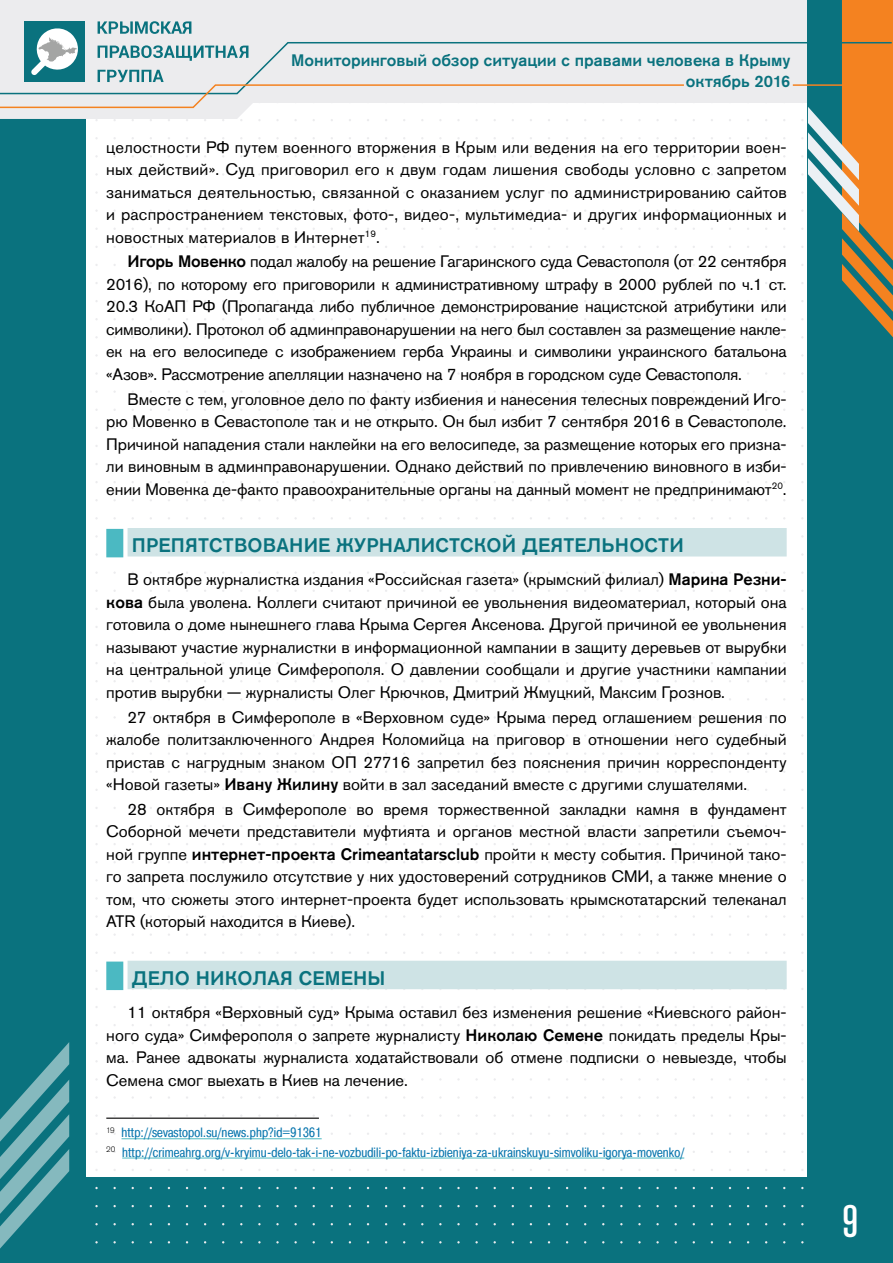
<style>
.page{position:relative;width:893px;height:1263px;background:#fff}
.page>*{position:absolute;margin:0;border:0;box-sizing:border-box;transform-origin:0 0}
.t1{font:500 condensed 45px "Akzidenz Grotesk Pro";color:#fff}
.t2{font:500 19.5px "Akzidenz Grotesk Pro";letter-spacing:.01em;color:#0a727e}
.t3{font:16.5px/22.5px "Akzidenz Grotesk Pro";color:#000;text-align:justify}
.t4{font:500 16.5px/20.7px "Akzidenz Grotesk Pro";color:#0a727e;text-align:right}
.t5{font:13.5px/19.2px "Pragmatica Cond C";letter-spacing:.01em;color:#0976ae}
.s1{font-weight:500}
</style>
<div class="page">
<div style="left:0;top:1178px;width:893px;height:85px;background:#0a727e"></div>
<div style="left:0;top:0;width:85px;height:1263px;background:#0a727e"></div>
<svg style="left:0;top:0;width:837px;height:119px;fill:#ececee"></svg>
<div style="left:808px;top:1px;width:85px;height:1262px;background:#0a727e"></div>
<svg style="left:837px;top:0;width:56px;height:338px"></svg>
<svg style="left:801px;top:101px;width:58px;height:130px"></svg>
<svg style="left:0;top:1042px;width:69px;height:206px"></svg>
<div style="left:24px;top:21px;width:61px;height:61px;background:#0a727e"></div>
<svg style="left:38px;top:28px;width:39px;height:13px"></svg>
<svg style="left:98px;top:21px;width:20px;height:13px"></svg>
<svg style="left:120px;top:21px;width:13px;height:13px"></svg>
<svg style="left:135px;top:21px;width:24px;height:13px"></svg>
<svg style="left:161px;top:21px;width:10px;height:13px"></svg>
<svg style="left:171px;top:21px;width:20px;height:13px"></svg>
<svg style="left:0;top:41px;width:893px;height:54px;background:#cdd4d1"></svg>
<svg style="left:0;top:83px;width:685px;height:26px"></svg>
<hr style="left:793px;top:84px;width:100px;height:2px;background:#f48220">
<div style="left:128px;top:528px;width:659px;height:28px;background:#cee3e5"></div>
<div style="left:106px;top:529px;width:17px;height:28px;background:#4bb9c2"></div>
<div style="left:128px;top:961px;width:659px;height:28px;background:#cee3e5"></div>
<div style="left:106px;top:961px;width:17px;height:29px;background:#4bb9c2"></div>
<hr style="left:106px;top:1117px;width:213px;height:2px;background:#000">
<hr style="left:122px;top:1138px;width:200px;height:1px;background:#4bb9c2">
<hr style="left:122px;top:1158px;width:562px;height:1px;background:#4bb9c2">
<p class="t4" style="left:291px;top:49px;width:501px">Мониторинговый обзор ситуации с правами человека в Крыму октябрь 2016</p>
<p class="t3" style="left:106px;top:136px;width:682px">целостности РФ путем военного вторжения в Крым или ведения на его территории воен&shy;ных действий». Суд приговорил его к двум годам лишения свободы условно с запретом заниматься деятельностью, связанной с оказанием услуг по администрированию сайтов и распространением текстовых, фото-, видео-, мультимедиа- и других информационных и новостных материалов в Интернет<sup>19</sup>.</p>
<p class="t3" style="left:106px;top:250px;width:682px;text-indent:21px"><span class="s1">И горь Мовенко</span> подал жалобу на решение Гагаринского суда Севастополя (от 22 сентября 2016), по которому его приговорили к административному штрафу в 2000 рублей по ч.1 ст.<br>20.3 КоАП РФ (Пропаганда либо публичное демонстрирование нацистской атрибутики или символики). Протокол об админправонарушении на него был составлен за размещение накле&shy;ек на его велосипеде с изображением герба Украины и символики украинского батальона «Азов». Рассмотрение апелляции назначено на 7 ноября в городском суде Севастополя.</p>
<p class="t3" style="left:106px;top:387px;width:682px;text-indent:21px">Вместе с тем, уголовное дело по факту избиения и нанесения телесных повреждений Иго&shy;рю Мовенко в Севастополе так и не открыто. Он был избит 7 сентября 2016 в Севастополе.<br>Причиной нападения стали наклейки на его велосипеде, за размещение которых его призна&shy;ли виновным в админправонарушении. Однако действий по привлечению виновного в изби&shy;ении Мовенка де-факто правоохранительные органы на данный момент не предпринимают<sup>20</sup>.</p>
<p class="t2" style="left:132px;top:533px;width:553px">П репятствование журналистской деятел ьности</p>
<p class="t3" style="left:106px;top:568px;width:682px;text-indent:21px">В октябре журналистка издания «Российская газета» (крымский филиал) <span class="s1">Марина Резни&shy;кова</span> была уволена. Коллеги считают причиной ее увольнения видеоматериал, который она готовила о доме нынешнего глава Крыма Сергея Аксенова. Другой причиной ее увольнения называют участие журналистки в информационной кампании в защиту деревьев от вырубки на центральной улице Симферополя. О давлении сообщали и другие участники кампании против вырубки — журналисты Олег Крючков, Дмитрий Жмуцкий, Максим Грознов.</p>
<p class="t3" style="left:106px;top:705px;width:682px;text-indent:21px">27 октября в Симферополе в «Верховном суде» Крыма перед оглашением решения по жалобе политзаключенного Андрея Коломийца на приговор в отношении него судебный пристав с нагрудным знаком ОП 27716 запретил без пояснения причин корреспонденту «Новой газеты» <span class="s1">И вану Жилину</span> войти в зал заседаний вместе с другими слушателями.</p>
<p class="t3" style="left:106px;top:798px;width:682px;text-indent:21px">28 октября в Симферополе во время торжественной закладки камня в фундамент Соборной мечети представители муфтията и органов местной власти запретили съемоч&shy;ной группе <span class="s1">интернет-проекта Crimeantatarsclub</span> пройти к месту события. Причиной тако&shy;го запрета послужило отсутствие у них удостоверений сотрудников СМИ, а также мнение о том, что сюжеты этого интернет-проекта будет использовать крымскотатарский телеканал ATR (который находится в Киеве).</p>
<p class="t2" style="left:132px;top:965px;width:255px">Дело Николая Семены</p>
<p class="t3" style="left:106px;top:1001px;width:682px;text-indent:21px">11 октября «Верховный суд» Крыма оставил без изменения решение «Киевского район&shy;ного суда» Симферополя о запрете журналисту <span class="s1">Н иколаю Семене</span> покидать пределы Кры&shy;ма. Ранее адвокаты журналиста ходатайствовали об отмене подписки о невыезде, чтобы Семена смог выехать в Киев на лечение.</p>
<p class="t5" style="left:106px;top:1123px;width:579px"><sup>19</sup> http://sevastopol.su/news.php?id=91361<br><sup>20</sup> http://crimeahrg.org/v-kryimu-delo-tak-i-ne-vozbudili-po-faktu-izbieniya-za-ukrainskuyu-simvoliku-igorya-movenko/</p>
<h1 class="t1" style="left:842px;top:1192px;width:17px">9</h1>
</div>
